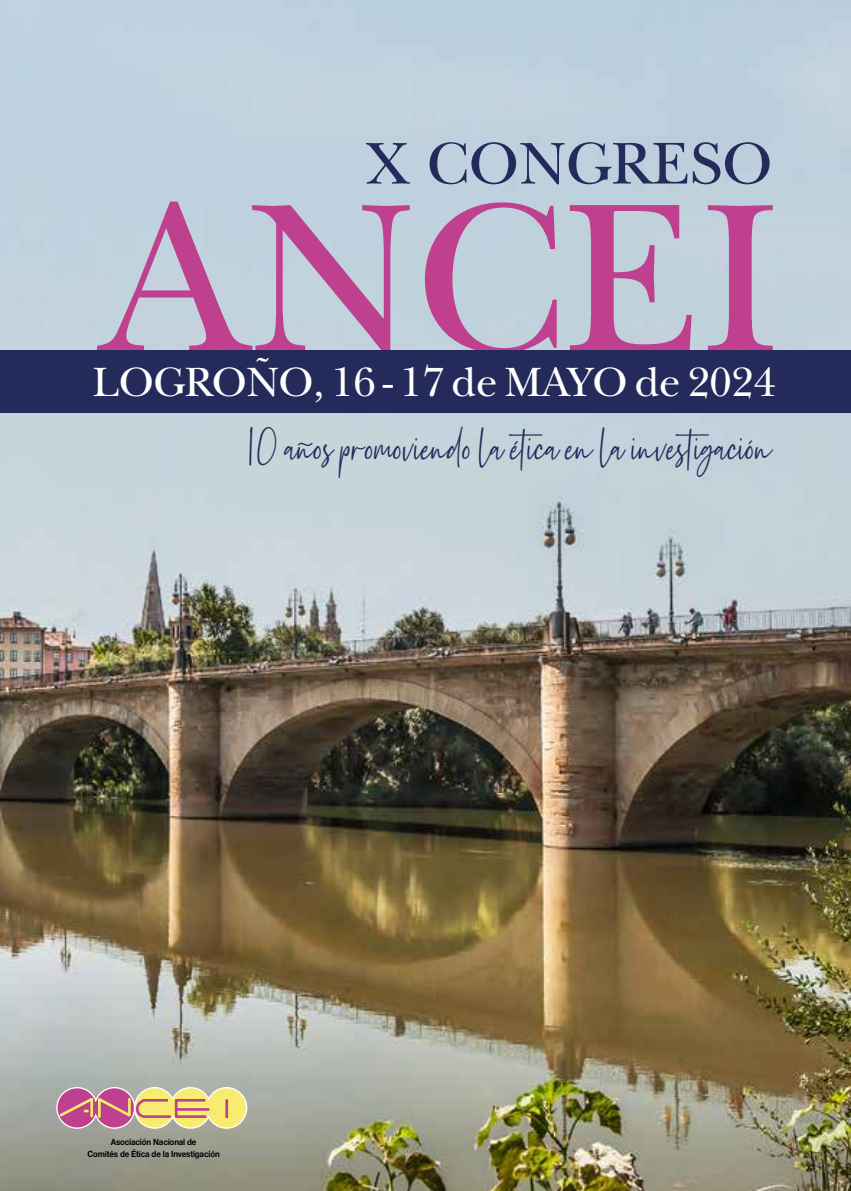
<style>
.page{position:relative;width:851px;height:1191px;background:#fff}
.page>*{position:absolute;margin:0;border:0;box-sizing:border-box;transform-origin:0 0}
.t1{font:219.8px "New Baskerville Std";color:#c04090}
.t2{font:61.4px "New Baskerville Std";color:#242b5a}
.t3{font:46.4px "Reactin";color:#242b5a}
.t4{font:42.8px "New Baskerville Std";letter-spacing:-.01em;color:#fff}
.t5{font:700 8.6px/11.4px "Helvetica Neue LT Std";letter-spacing:-.02em;color:#000;text-align:center;scale:.92 1}
</style>
<div class="page">
<img style="left:0;top:0;width:850px;height:1191px">
<div style="left:0;top:350px;width:850px;height:63px;background:#242b5a"></div>
<svg style="left:56px;top:1086px;width:192px;height:43px;background:#d6ab8f"></svg>
<hr style="left:177px;top:1108px;width:31px;height:2px;background:#c04090">
<h2 class="t2" style="left:365px;top:128px;width:409px">X CONGRESO</h2>
<h1 class="t1" style="left:102px;top:151px;width:679px">ANCEI</h1>
<h3 class="t4" style="left:93px;top:357px;width:684px">LOGROÑO, 16 - 17 de MAYO de 2024</h3>
<h3 class="t3" style="left:245px;top:418px;width:528px">10 años promoviendo la ética en la investigación</h3>
<p class="t5" style="left:87px;top:1136px;width:145px">Asociación Nacional de<br>Comités de Ética de la Investigación</p>
</div>
